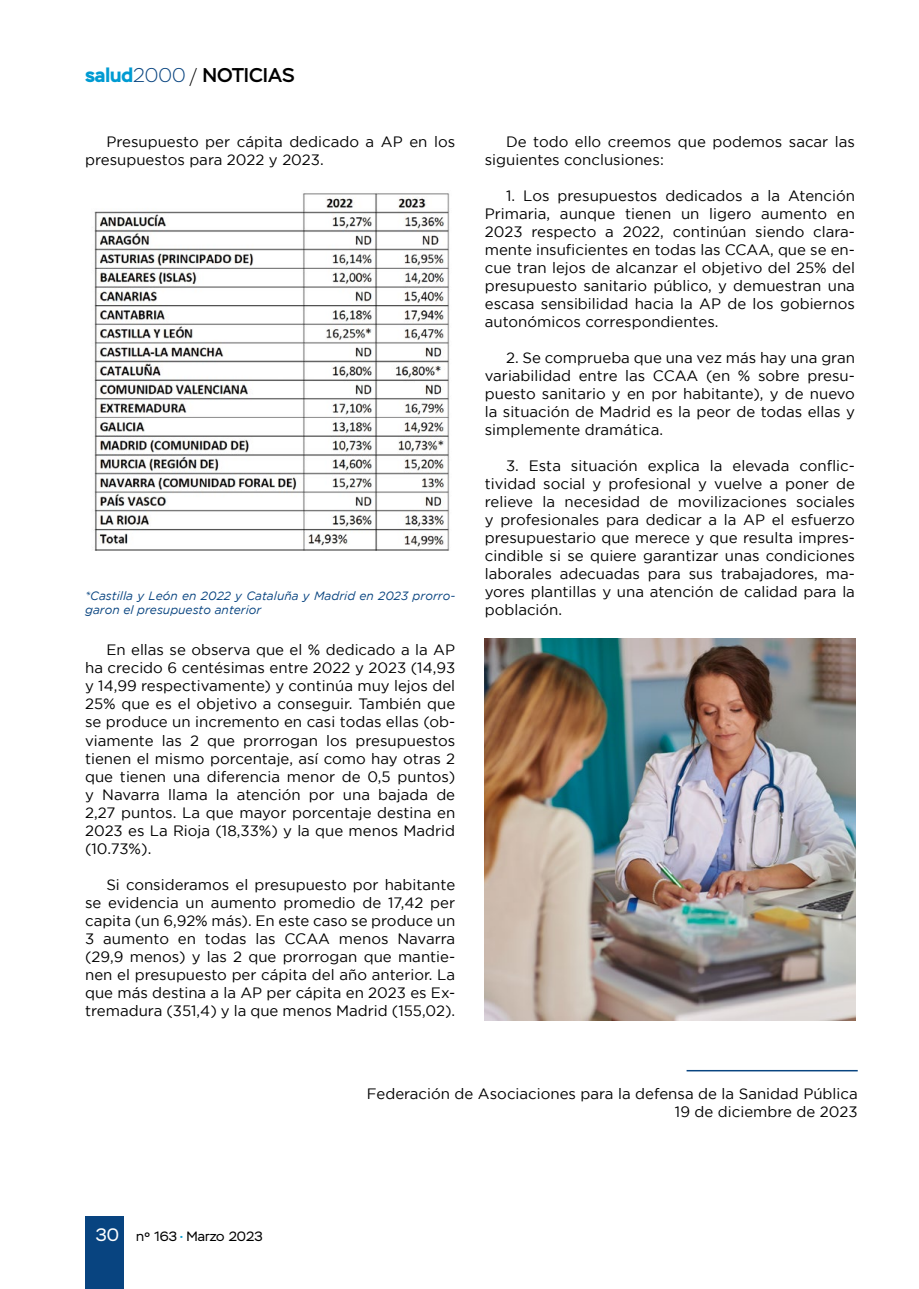
<style>
.page{position:relative;width:919px;height:1289px;background:#fff}
.page>*{position:absolute;margin:0;border:0;box-sizing:border-box;transform-origin:0 0}
.t1{font:500 19.95px "Stem";color:#000}
.t2{font:15px/18px "Gotham";color:#000;text-align:justify}
.t3{font:13.5px "Stem";color:#000}
.t4{font:italic 12px/14.4px "Gotham";color:#084480}
.s1{font-weight:700;color:#009bd2}
.s2{font-weight:200;color:#084480}
.s3{font-weight:200}
.s4{font-size:18px;color:#fff}
</style>
<div class="page">
<div style="left:85px;top:1216px;width:38px;height:72px;background:#084480"></div>
<img style="left:94px;top:193px;width:356px;height:358px">
<hr style="left:686px;top:1069px;width:171px;height:2px;background:#084480">
<img style="left:484px;top:638px;width:371px;height:382px">
<h1 class="t1" style="left:85px;top:63px;width:211px"><span class="s1">salud</span><span class="s2">2000</span> <span class="s3">/</span> NOTICIAS</h1>
<p class="t2" style="left:85px;top:132px;width:371px;text-indent:21px">Presupuesto per cápita dedicado a AP en los presupuestos para 2022 y 2023.</p>
<p class="t4" style="left:85px;top:588px;width:371px">*Castilla y León en 2022 y Cataluña y Madrid en 2023 prorro&shy;garon el presupuesto anterior</p>
<p class="t2" style="left:85px;top:641px;width:371px;text-indent:21px">En ellas se observa que el % dedicado a la AP ha crecido 6 centésimas entre 2022 y 2023 (14,93 y 14,99 respectivamente) y continúa muy lejos del 25% que es el objetivo a conseguir. También que se produce un incremento en casi todas ellas (ob&shy;viamente las 2 que prorrogan los presupuestos tienen el mismo porcentaje, así como hay otras 2 que tienen una diferencia menor de 0,5 puntos) y Navarra llama la atención por una bajada de 2,27 puntos. La que mayor porcentaje destina en 2023 es La Rioja (18,33%) y la que menos Madrid (10.73%).</p>
<p class="t2" style="left:85px;top:875px;width:371px;text-indent:21px">Si consideramos el presupuesto por habitante se evidencia un aumento promedio de 17,42 per capita (un 6,92% más). En este caso se produce un 3 aumento en todas las CCAA menos Navarra (29,9 menos) y las 2 que prorrogan que mantie&shy;nen el presupuesto per cápita del año anterior. La que más destina a la AP per cápita en 2023 es Ex&shy;tremadura (351,4) y la que menos Madrid (155,02).</p>
<p class="t2" style="left:485px;top:132px;width:371px;text-indent:21px">De todo ello creemos que podemos sacar las siguientes conclusiones:</p>
<p class="t2" style="left:485px;top:186px;width:371px;text-indent:21px">1. Los presupuestos dedicados a la Atención Primaria, aunque tienen un ligero aumento en 2023 respecto a 2022, continúan siendo clara&shy;mente insuficientes en todas las CCAA, que se en&shy;cue tran lejos de alcanzar el objetivo del 25% del presupuesto sanitario público, y demuestran una escasa sensibilidad hacia la AP de los gobiernos autonómicos correspondientes.</p>
<p class="t2" style="left:485px;top:348px;width:371px;text-indent:21px">2. Se comprueba que una vez más hay una gran variabilidad entre las CCAA (en % sobre presu&shy;puesto sanitario y en por habitante), y de nuevo la situación de Madrid es la peor de todas ellas y simplemente dramática.</p>
<p class="t2" style="left:485px;top:456px;width:371px;text-indent:21px">3. Esta situación explica la elevada conflic&shy;tividad social y profesional y vuelve a poner de relieve la necesidad de movilizaciones sociales y profesionales para dedicar a la AP el esfuerzo presupuestario que merece y que resulta impres&shy;cindible si se quiere garantizar unas condiciones laborales adecuadas para sus trabajadores, ma&shy;yores plantillas y una atención de calidad para la población.</p>
<p class="t3" style="left:96px;top:1228px;width:168px"><span class="s4">30</span> nº 163 <span class="s1">·</span> Marzo 2023</p>
<p class="t2" style="left:367px;top:1084px;width:492px;text-align:right">Federación de Asociaciones para la defensa de la Sanidad Pública<br>19 de diciembre de 2023</p>
</div>
